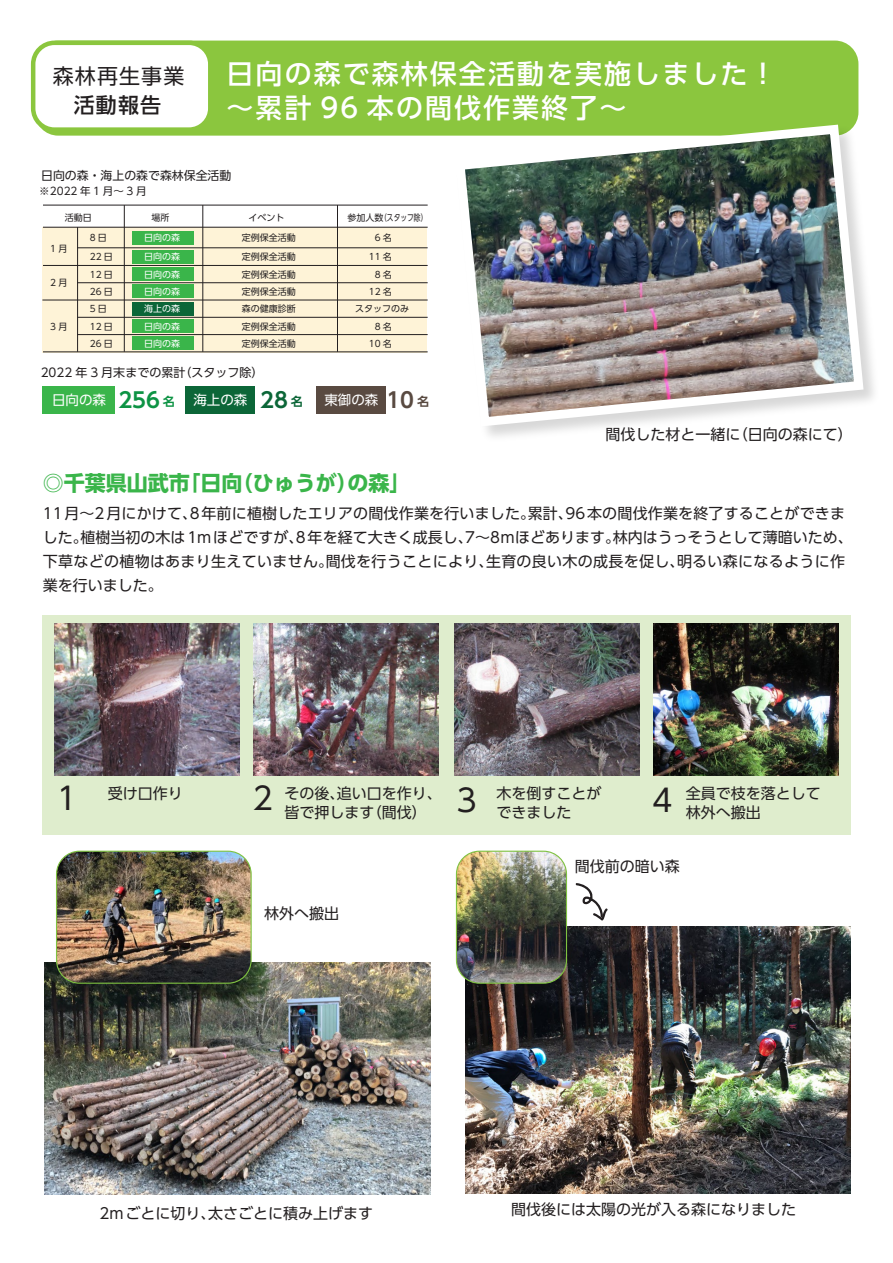
<style>
.page{position:relative;width:893px;height:1263px;background:#fff}
.page>*{position:absolute;margin:0;border:0;box-sizing:border-box;transform-origin:0 0}
.t1{font:30.9px "UD Shin Go Pro";color:#231f20}
.t2{font:500 27px/34.5px "UD Shin Go Pro";letter-spacing:.075em;color:#fff}
.t3{font:700 21px "UD Shin Go Pro";color:#3ab54a}
.t4{font:21px "UD Shin Go Pro";letter-spacing:.055em;color:#231f20}
.t5{font:500 21px "UD Shin Go Pro";color:#231f20}
.t6{font:15px/24px "UD Shin Go Pro";color:#231f20}
.t7{font:13.5px "UD Shin Go Pro";color:#fff}
.t8{font:12px "UD Shin Go Pro";color:#231f20}
.t9{font:10.5px "UD Shin Go Pro";color:#231f20}
.t10{font:9px "UD Shin Go Pro";color:#231f20}
.t11{font:9px "UD Shin Go Pro";color:#fff}
.s1{font-family:"UD Shin Go Pro De";font-weight:700;font-size:21px;color:#0d9344}
.s2{font-family:"UD Shin Go Pro De";font-weight:700;font-size:12px;color:#0d9344}
.s3{font-family:"UD Shin Go Pro De";font-weight:700;font-size:21px;color:#0c6638}
.s4{font-family:"UD Shin Go Pro De";font-weight:700;font-size:12px;color:#0c6638}
.s5{font-family:"UD Shin Go Pro De";font-weight:700;font-size:21px;color:#594a41}
.s6{font-family:"UD Shin Go Pro De";font-weight:700;font-size:12px;color:#594a41}
</style>
<div class="page">
<div style="left:42px;top:616px;width:809px;height:219px;background:#dfedcd"></div>
<div style="left:42px;top:227px;width:385px;height:125px;background:#fef3d7"></div>
<div style="left:132px;top:231px;width:62px;height:13px;background:#3ab54a"></div>
<div style="left:37px;top:43px;width:819px;height:90px;background:#8bc63e;border-radius:21px"></div>
<div style="left:35px;top:41px;width:823px;height:95px;border:4px solid #8bc63e;border-radius:21px"></div>
<div style="left:33px;top:43px;width:177px;height:87px;background:#fff;border-radius:21px"></div>
<div style="left:31px;top:41px;width:182px;height:91px;border:4px solid #8bc63e;border-radius:21px"></div>
<div style="left:43px;top:386px;width:72px;height:27px;background:#3ab54a"></div>
<div style="left:185px;top:386px;width:69px;height:27px;background:#0c6638"></div>
<div style="left:132px;top:250px;width:62px;height:13px;background:#3ab54a"></div>
<hr style="left:43px;top:227px;width:385px;height:1px;background:#231f20">
<hr style="left:43px;top:205px;width:385px;height:1px;background:#231f20">
<hr style="left:77px;top:247px;width:351px;height:1px;background:#231f20">
<hr style="left:77px;top:227px;width:1px;height:125px;background:#231f20">
<hr style="left:124px;top:205px;width:1px;height:147px;background:#231f20">
<hr style="left:202px;top:205px;width:1px;height:147px;background:#231f20">
<hr style="left:337px;top:205px;width:1px;height:147px;background:#231f20">
<hr style="left:43px;top:265px;width:385px;height:1px;background:#231f20">
<div style="left:132px;top:267px;width:62px;height:14px;background:#3ab54a"></div>
<hr style="left:77px;top:282px;width:351px;height:1px;background:#231f20">
<div style="left:132px;top:285px;width:62px;height:13px;background:#3ab54a"></div>
<hr style="left:42px;top:300px;width:386px;height:1px;background:#231f20">
<div style="left:132px;top:302px;width:62px;height:13px;background:#0c6638"></div>
<hr style="left:77px;top:317px;width:351px;height:1px;background:#231f20">
<div style="left:132px;top:319px;width:62px;height:13px;background:#3ab54a"></div>
<hr style="left:77px;top:334px;width:351px;height:1px;background:#231f20">
<div style="left:132px;top:336px;width:62px;height:14px;background:#3ab54a"></div>
<hr style="left:43px;top:351px;width:385px;height:1px;background:#231f20">
<div style="left:316px;top:386px;width:70px;height:27px;background:#594a41"></div>
<img style="left:55px;top:623px;width:185px;height:153px">
<img style="left:254px;top:623px;width:185px;height:153px">
<img style="left:454px;top:623px;width:185px;height:153px">
<img style="left:653px;top:623px;width:185px;height:153px">
<img style="left:451px;top:120px;width:417px;height:311px">
<img style="left:45px;top:962px;width:385px;height:232px">
<img style="left:465px;top:926px;width:386px;height:268px">
<img style="left:456px;top:851px;width:110px;height:132px">
<div style="left:456px;top:851px;width:111px;height:133px;border:1px solid #7fc241;border-radius:23px"></div>
<img style="left:57px;top:851px;width:194px;height:132px">
<div style="left:56px;top:851px;width:196px;height:133px;border:1px solid #7fc241;border-radius:23px"></div>
<svg style="left:575px;top:883px;width:33px;height:38px"></svg>
<h3 class="t4" style="left:53px;top:59px;width:133px">森林再生事業</h3>
<h3 class="t5" style="left:74px;top:88px;width:89px">活動報告</h3>
<h2 class="t2" style="left:227px;top:56px;width:551px">日向の森で森林保全活動を実施しました！～累計 96 本の間伐作業終了～</h2>
<p class="t8" style="left:41px;top:165px;width:192px">日向の森・海上の森で森林保全活動</p>
<p class="t9" style="left:39px;top:183px;width:109px">※2022 年 1 月～ 3 月</p>
<p class="t10" style="left:151px;top:210px;width:19px">場所</p>
<p class="t10" style="left:249px;top:210px;width:37px">イベント</p>
<p class="t10" style="left:348px;top:210px;width:81px">参加人数（スタッフ除）</p>
<p class="t10" style="left:65px;top:210px;width:28px">活動日</p>
<p class="t10" style="left:90px;top:231px;width:19px">8日</p>
<p class="t11" style="left:144px;top:231px;width:37px">日向の森</p>
<p class="t10" style="left:242px;top:231px;width:55px">定例保全活動</p>
<p class="t10" style="left:375px;top:231px;width:19px">6名</p>
<p class="t10" style="left:50px;top:242px;width:19px">1月</p>
<p class="t10" style="left:50px;top:276px;width:19px">2月</p>
<p class="t10" style="left:50px;top:320px;width:19px">3月</p>
<p class="t10" style="left:90px;top:250px;width:25px">22 日</p>
<p class="t11" style="left:144px;top:250px;width:37px">日向の森</p>
<p class="t10" style="left:242px;top:250px;width:55px">定例保全活動</p>
<p class="t10" style="left:369px;top:250px;width:25px">11 名</p>
<p class="t10" style="left:90px;top:267px;width:25px">12 日</p>
<p class="t11" style="left:144px;top:267px;width:37px">日向の森</p>
<p class="t10" style="left:242px;top:267px;width:55px">定例保全活動</p>
<p class="t10" style="left:375px;top:267px;width:19px">8名</p>
<p class="t10" style="left:90px;top:284px;width:25px">26 日</p>
<p class="t11" style="left:144px;top:284px;width:37px">日向の森</p>
<p class="t10" style="left:242px;top:284px;width:55px">定例保全活動</p>
<p class="t10" style="left:369px;top:284px;width:25px">12 名</p>
<p class="t10" style="left:90px;top:302px;width:19px">5日</p>
<p class="t11" style="left:144px;top:302px;width:37px">海上の森</p>
<p class="t10" style="left:242px;top:302px;width:55px">森の健康診断</p>
<p class="t10" style="left:355px;top:302px;width:56px">スタッフのみ</p>
<p class="t10" style="left:90px;top:319px;width:25px">12 日</p>
<p class="t11" style="left:144px;top:319px;width:37px">日向の森</p>
<p class="t10" style="left:242px;top:319px;width:55px">定例保全活動</p>
<p class="t10" style="left:375px;top:319px;width:19px">8名</p>
<p class="t10" style="left:90px;top:336px;width:25px">26 日</p>
<p class="t11" style="left:144px;top:336px;width:37px">日向の森</p>
<p class="t10" style="left:242px;top:336px;width:55px">定例保全活動</p>
<p class="t10" style="left:369px;top:336px;width:25px">10 名</p>
<p class="t8" style="left:41px;top:362px;width:224px">2022 年 3 月末までの累計（スタッフ除）</p>
<p class="t7" style="left:52px;top:389px;width:124px">日向の森 <span class="s1">256</span> <span class="s2">名</span></p>
<p class="t7" style="left:193px;top:389px;width:111px">海上の森 <span class="s3">28</span> <span class="s4">名</span></p>
<p class="t7" style="left:324px;top:389px;width:106px">東御の森 <span class="s5">10</span> <span class="s6">名</span></p>
<p class="t6" style="left:605px;top:421px;width:249px">間伐した材と一緒に（日向の森にて）</p>
<h3 class="t3" style="left:43px;top:466px;width:369px">◎千葉県山武市「日向（ひゅうが）の森」</h3>
<p class="t6" style="left:43px;top:501px;width:811px">11月～2月にかけて、8年前に植樹したエリアの間伐作業を行いました。累計、96本の間伐作業を終了することができました。植樹当初の木は1mほどですが、8年を経て大きく成長し、7～8ｍほどあります。林内はうっそうとして薄暗いため、下草などの植物はあまり生えていません。間伐を行うことにより、生育の良い木の成長を促し、明るい森になるように作業を行いました。</p>
<h1 class="t1" style="left:57px;top:773px;width:22px">1</h1>
<h1 class="t1" style="left:252px;top:773px;width:22px">2</h1>
<h1 class="t1" style="left:456px;top:775px;width:22px">3</h1>
<p class="t6" style="left:652px;top:800px;width:110px"><sup>4</sup> 林外へ搬出</p>
<p class="t6" style="left:108px;top:781px;width:76px">受け口作り</p>
<p class="t6" style="left:284px;top:783px;width:159px;line-height:19.5px">その後、追い口を作り、皆で押します（間伐）</p>
<p class="t6" style="left:496px;top:783px;width:106px;line-height:19.5px">木を倒すことができました</p>
<p class="t6" style="left:686px;top:781px;width:137px">全員で枝を落として</p>
<p class="t6" style="left:264px;top:901px;width:76px">林外へ搬出</p>
<p class="t6" style="left:575px;top:854px;width:106px">間伐前の暗い森</p>
<p class="t6" style="left:100px;top:1201px;width:275px">2mごとに切り、太さごとに積み上げます</p>
<p class="t6" style="left:511px;top:1197px;width:286px">間伐後には太陽の光が入る森になりました</p>
</div>
